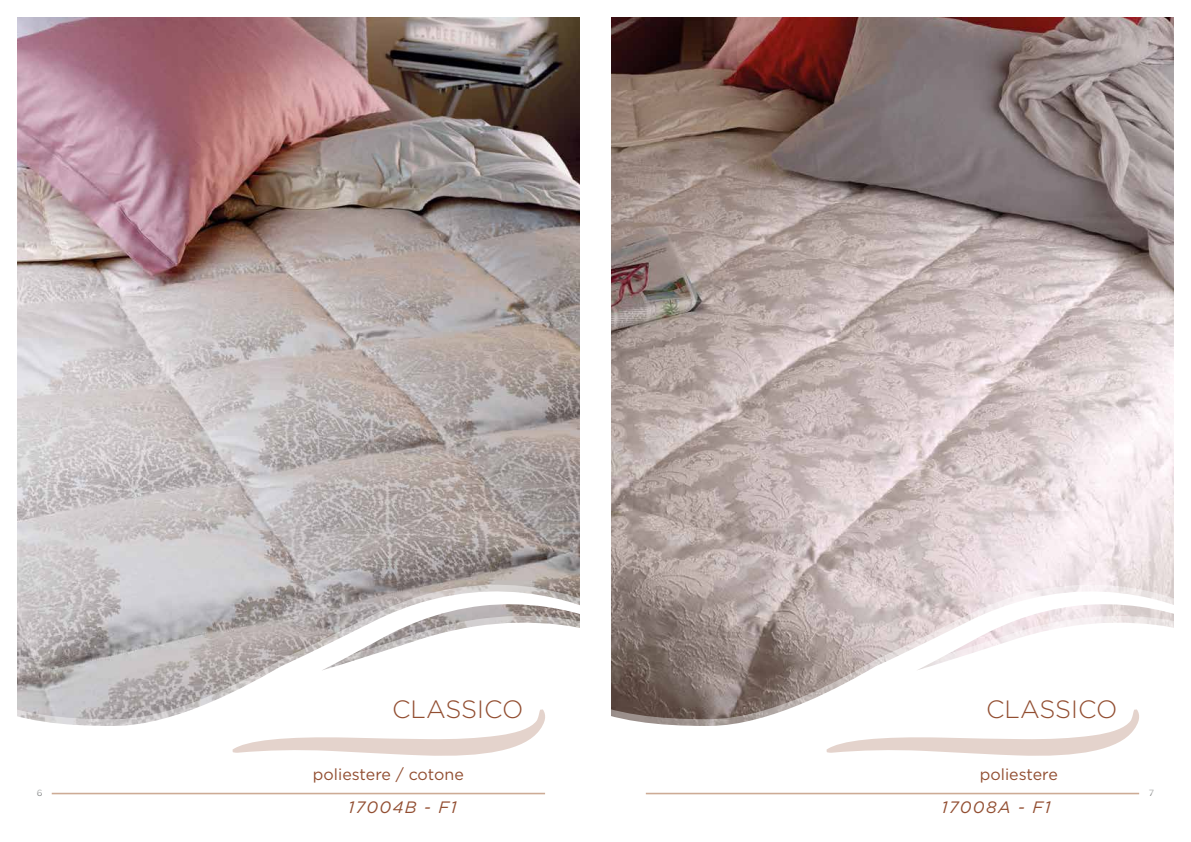
<style>
.page{position:relative;width:1191px;height:842px;background:#fff}
.page>*{position:absolute;margin:0;border:0;box-sizing:border-box;transform-origin:0 0}
.t1{font:300 25px "Gotham";color:#924e31}
.t2{font:italic 16.5px "Gotham";letter-spacing:.08em;color:#924e31}
.t3{font:16px "Gotham";color:#924e31}
.t4{font:9px "Gotham";color:#7c7e7f}
</style>
<div class="page">
<img style="left:18px;top:17px;width:561px;height:567px">
<svg style="left:17px;top:584px;width:563px;height:209px"></svg>
<svg style="left:17px;top:591px;width:563px;height:194px"></svg>
<svg style="left:232px;top:709px;width:315px;height:49px"></svg>
<hr style="left:52px;top:793px;width:493px;height:1px;background:#cdab95">
<img style="left:612px;top:17px;width:561px;height:567px">
<svg style="left:611px;top:584px;width:563px;height:209px"></svg>
<svg style="left:611px;top:591px;width:563px;height:194px"></svg>
<hr style="left:646px;top:793px;width:493px;height:1px;background:#cdab95">
<svg style="left:826px;top:709px;width:314px;height:49px"></svg>
<h1 class="t1" style="left:392px;top:696px;width:133px">CLASSICO</h1>
<h1 class="t1" style="left:986px;top:696px;width:133px">CLASSICO</h1>
<p class="t3" style="left:313px;top:766px;width:152px">poliestere / cotone</p>
<p class="t2" style="left:348px;top:798px;width:110px">17004B - F1</p>
<p class="t3" style="left:979px;top:766px;width:79px">poliestere</p>
<p class="t2" style="left:942px;top:798px;width:110px">17008A - F1</p>
<p class="t4" style="left:37px;top:788px;width:7px">6</p>
<p class="t4" style="left:1148px;top:788px;width:7px">7</p>
</div>
